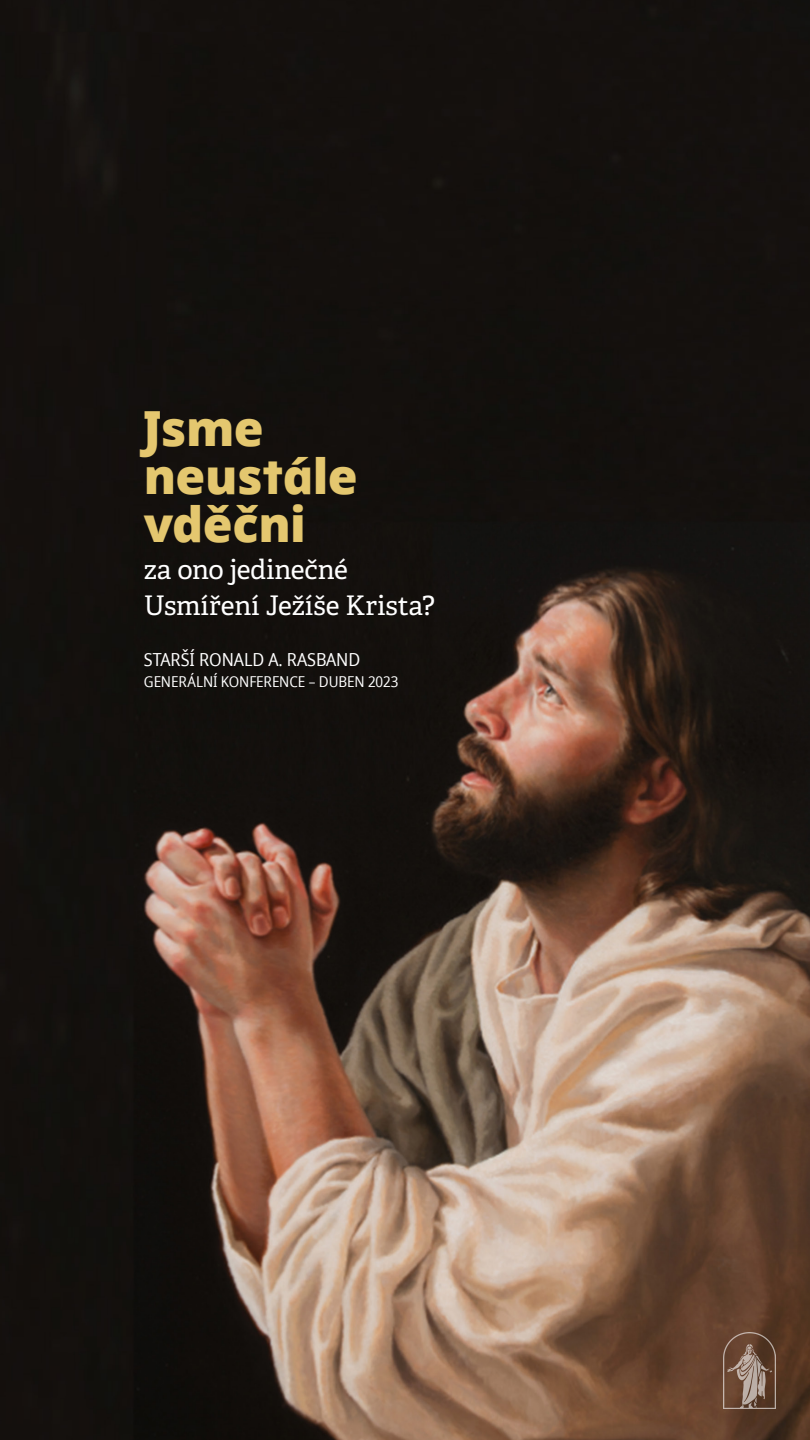
<style>
.page{position:relative;width:810px;height:1440px;background:#fff}
.page>*{position:absolute;margin:0;border:0;box-sizing:border-box;transform-origin:0 0}
.Pull_Quote_Rasband{font:800 48.45px/48.1px "Dots Solidlds Lat";letter-spacing:-.01em;color:#e4c76f}
.Pull_Quote_Rasband-2{font:27px/36.1px "Helam Slablds Lat";letter-spacing:-.005em;color:#fff}
.Side_QT_Citation_Ras{font:18px "Dots Solid Condlds Lat";color:#fff}
.Side_QT_Citation_Ras-2{font:15px "Dots Solid Condlds Lat";letter-spacing:-.005em;color:#fff}
</style>
<div class="page">
<img style="left:0;top:0;width:810px;height:1440px">
<img style="left:724px;top:1333px;width:51px;height:75px">
<p class="Pull_Quote_Rasband" style="left:144px;top:406px;width:215px">Jsme neustále vděčni</p>
<p class="Pull_Quote_Rasband-2" style="left:144px;top:551px;width:293px">za ono jedinečné<br>Usmíření Ježíše Krista?</p>
<p class="Side_QT_Citation_Ras" style="left:144px;top:647px;width:218px">STARŠÍ RONALD A. RASBAND</p>
<p class="Side_QT_Citation_Ras-2" style="left:144px;top:670px;width:256px">GENERÁLNÍ KONFERENCE – DUBEN 2023</p>
</div>
